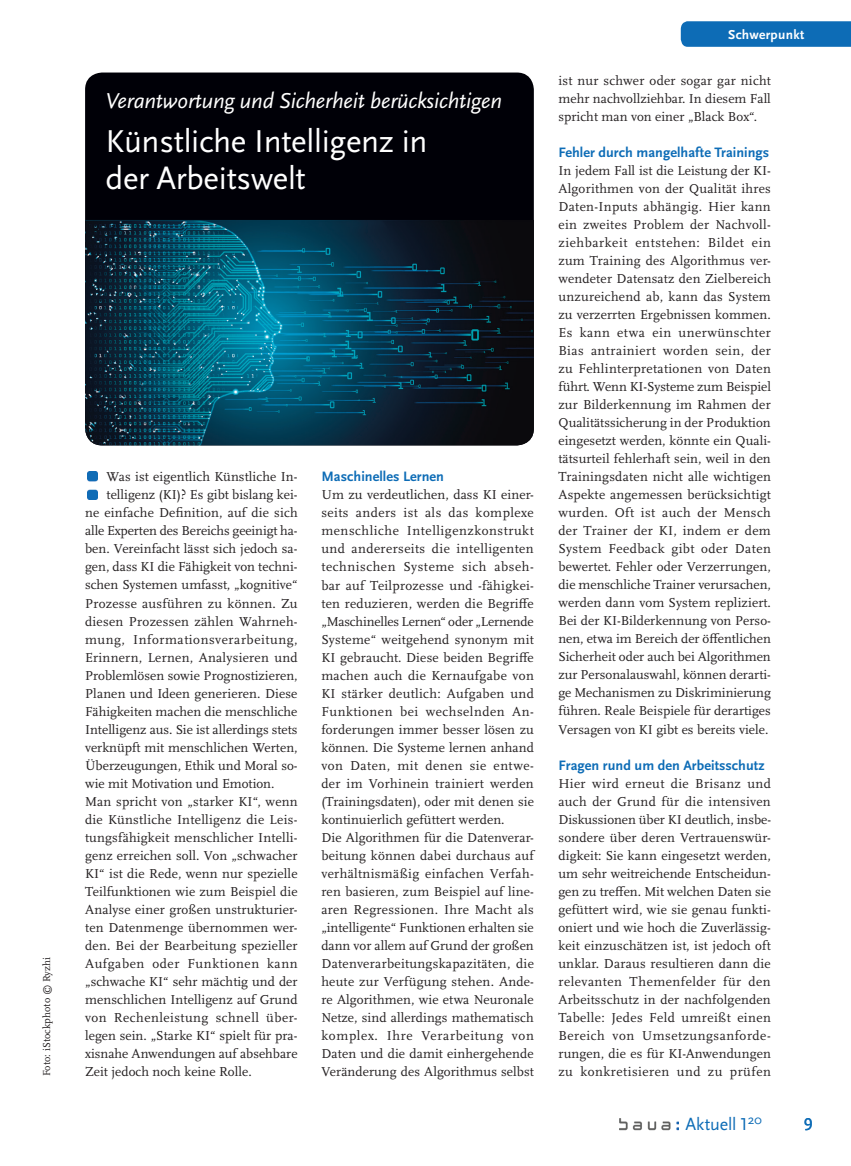
<style>
.page{position:relative;width:851px;height:1166px;background:#fff}
.page>*{position:absolute;margin:0;border:0;box-sizing:border-box;transform-origin:0 0}
.t1{font:33px/36.6px "Scala Sans Pro";letter-spacing:-.01em;color:#fff}
.t2{font:italic 22.5px "Scala Sans Pro";letter-spacing:-.01em;color:#fff}
.t3{font:18px "Scala Sans Pro";letter-spacing:-.005em;color:#0d6cb6}
.t4{font:700 14.25px "Scala Sans Pro";letter-spacing:.005em;color:#0d6cb6}
.t5{font:13.5px/18px "Scala Pro";letter-spacing:.01em;color:#231f20;text-align:justify}
.t6{font:13.5px "Scala Pro";letter-spacing:.04em;color:#231f20}
.t7{font:13.5px "Scala Pro";letter-spacing:-.01em;color:#231f20}
.t8{font:13.5px "Scala Pro";letter-spacing:.035em;color:#231f20}
.t9{font:700 13.5px "Scala Sans Pro";letter-spacing:.02em;color:#fff}
.t10{font:10.5px "Scala Pro";letter-spacing:.005em;color:#231f20}
</style>
<div class="page">
<img style="left:619px;top:1118px;width:59px;height:13px">
<div style="left:85px;top:72px;width:448px;height:373px;background:#000007;border-radius:17px"></div>
<img style="left:85px;top:220px;width:448px;height:225px">
<img style="left:87px;top:471px;width:11px;height:28px">
<svg style="left:680px;top:21px;width:170px;height:26px;background:#1370b7"></svg>
<p class="t10" style="left:41px;top:1075px;width:121px;rotate:-90deg">Foto: iStockphoto © Ryzhi</p>
<h2 class="t2" style="left:105px;top:88px;width:398px">Verantwortung und Sicherheit berücksichtigen</h2>
<h1 class="t1" style="left:105px;top:123px;width:323px">Künstliche Intelligenz in der Arbeitswelt</h1>
<p class="t5" style="left:107px;top:468px;width:192px">Was ist eigentlich Künstliche In-</p>
<p class="t5" style="left:107px;top:486px;width:192px">telligenz (KI)? Es gibt bislang kei-</p>
<p class="t5" style="left:85px;top:504px;width:214px">ne einfache Definition, auf die sich</p>
<p class="t7" style="left:85px;top:523px;width:214px">alle Experten des Bereichs geeinigt ha-</p>
<p class="t5" style="left:85px;top:540px;width:214px">ben. Vereinfacht lässt sich jedoch sa-</p>
<p class="t5" style="left:85px;top:558px;width:214px">gen, dass KI die Fähigkeit von techni-</p>
<p class="t5" style="left:85px;top:576px;width:214px">schen Systemen umfasst, „kognitive“</p>
<p class="t5" style="left:85px;top:594px;width:214px">Prozesse ausführen zu können. Zu</p>
<p class="t5" style="left:85px;top:612px;width:214px">diesen Prozessen zählen Wahrneh-</p>
<p class="t6" style="left:85px;top:631px;width:214px">mung, Informationsverarbeitung,</p>
<p class="t5" style="left:85px;top:648px;width:214px">Erinnern, Lernen, Analysieren und</p>
<p class="t5" style="left:85px;top:666px;width:214px">Problemlösen sowie Prognostizieren,</p>
<p class="t5" style="left:85px;top:684px;width:214px">Planen und Ideen generieren. Diese</p>
<p class="t5" style="left:85px;top:702px;width:214px">Fähigkeiten machen die menschliche</p>
<p class="t5" style="left:85px;top:720px;width:214px">Intelligenz aus. Sie ist allerdings stets</p>
<p class="t5" style="left:85px;top:738px;width:214px">verknüpft mit menschlichen Werten,</p>
<p class="t5" style="left:85px;top:756px;width:214px">Überzeugungen, Ethik und Moral so-</p>
<p class="t5" style="left:85px;top:774px;width:191px">wie mit Motivation und Emotion.</p>
<p class="t5" style="left:85px;top:792px;width:214px">Man spricht von „starker KI“, wenn</p>
<p class="t5" style="left:85px;top:810px;width:214px">die Künstliche Intelligenz die Leis-</p>
<p class="t5" style="left:85px;top:828px;width:214px">tungsfähigkeit menschlicher Intelli-</p>
<p class="t5" style="left:85px;top:846px;width:214px">genz erreichen soll. Von „schwacher</p>
<p class="t5" style="left:85px;top:864px;width:214px">KI“ ist die Rede, wenn nur spezielle</p>
<p class="t5" style="left:85px;top:882px;width:214px">Teilfunktionen wie zum Beispiel die</p>
<p class="t5" style="left:85px;top:900px;width:214px">Analyse einer großen unstrukturier-</p>
<p class="t5" style="left:85px;top:918px;width:214px">ten Datenmenge übernommen wer-</p>
<p class="t5" style="left:85px;top:936px;width:214px">den. Bei der Bearbeitung spezieller</p>
<p class="t6" style="left:85px;top:955px;width:214px">Aufgaben oder Funktionen kann</p>
<p class="t5" style="left:85px;top:972px;width:214px">„schwache KI“ sehr mächtig und der</p>
<p class="t5" style="left:85px;top:990px;width:214px">menschlichen Intelligenz auf Grund</p>
<p class="t8" style="left:85px;top:1009px;width:214px">von Rechenleistung schnell über-</p>
<p class="t5" style="left:85px;top:1026px;width:214px">legen sein. „Starke KI“ spielt für pra-</p>
<p class="t5" style="left:85px;top:1044px;width:214px">xisnahe Anwendungen auf absehbare</p>
<p class="t5" style="left:85px;top:1062px;width:168px">Zeit jedoch noch keine Rolle.</p>
<p class="t4" style="left:321px;top:468px;width:124px">Maschinelles Lernen</p>
<p class="t5" style="left:321px;top:486px;width:214px;text-align:left">Um zu verdeutlichen, dass KI einer&shy;seits anders ist als das komplexe menschliche Intelligenzkonstrukt und andererseits die intelligenten technischen Systeme sich abseh&shy;bar auf Teilprozesse und -fähigkei&shy;ten reduzieren, werden die Begriffe „Maschinelles Lernen“ oder „Lernende Systeme“ weitgehend synonym mit KI gebraucht. Diese beiden Begriffe machen auch die Kernaufgabe von KI stärker deutlich: Aufgaben und Funktionen bei wechselnden An&shy;forderungen immer besser lösen zu können. Die Systeme lernen anhand von Daten, mit denen sie entwe&shy;der im Vorhinein trainiert werden (Trainingsdaten), oder mit denen sie kontinuierlich gefüttert werden.<br>Die Algorithmen für die Datenverar&shy;beitung können dabei durchaus auf verhältnismäßig einfachen Verfah&shy;ren basieren, zum Beispiel auf line&shy;aren Regressionen. Ihre Macht als „intelligente“ Funktionen erhalten sie dann vor allem auf Grund der großen Datenverarbeitungskapazitäten, die heute zur Verfügung stehen. Ande&shy;re Algorithmen, wie etwa Neuronale Netze, sind allerdings mathematisch komplex. Ihre Verarbeitung von Daten und die damit einhergehende Veränderung des Algorithmus selbst</p>
<p class="t9" style="left:728px;top:27px;width:77px">Schwerpunkt</p>
<p class="t5" style="left:558px;top:72px;width:214px">ist nur schwer oder sogar gar nicht mehr nachvollziehbar. In diesem Fall spricht man von einer „Black Box“.</p>
<p class="t4" style="left:558px;top:144px;width:212px">Fehler durch mangelhafte Trainings</p>
<p class="t5" style="left:558px;top:162px;width:214px">In jedem Fall ist die Leistung der KI-Algorithmen von der Qualität ihres Daten-Inputs abhängig. Hier kann ein zweites Problem der Nachvoll&shy;ziehbarkeit entstehen: Bildet ein zum Training des Algorithmus ver&shy;wendeter Datensatz den Zielbereich unzureichend ab, kann das System zu verzerrten Ergebnissen kommen.<br>Es kann etwa ein unerwünschter Bias antrainiert worden sein, der zu Fehlinterpretationen von Daten führt. Wenn KI-Systeme zum Beispiel zur Bilderkennung im Rahmen der Qualitätssicherung in der Produktion eingesetzt werden, könnte ein Quali&shy;tätsurteil fehlerhaft sein, weil in den Trainingsdaten nicht alle wichtigen Aspekte angemessen berücksichtigt wurden. Oft ist auch der Mensch der Trainer der KI, indem er dem System Feedback gibt oder Daten bewertet. Fehler oder Verzerrungen, die menschliche Trainer verursachen, werden dann vom System repliziert.<br>Bei der KI-Bilderkennung von Perso&shy;nen, etwa im Bereich der öffentlichen Sicherheit oder auch bei Algorithmen zur Personalauswahl, können derarti&shy;ge Mechanismen zu Diskriminierung führen. Reale Beispiele für derartiges Versagen von KI gibt es bereits viele.</p>
<p class="t4" style="left:558px;top:756px;width:207px">Fragen rund um den Arbeitsschutz</p>
<p class="t5" style="left:558px;top:774px;width:214px">Hier wird erneut die Brisanz und auch der Grund für die intensiven Diskussionen über KI deutlich, insbe&shy;sondere über deren Vertrauenswür&shy;digkeit: Sie kann eingesetzt werden, um sehr weitreichende Entscheidun&shy;gen zu treffen. Mit welchen Daten sie gefüttert wird, wie sie genau funkti&shy;oniert und wie hoch die Zuverlässig&shy;keit einzuschätzen ist, ist jedoch oft unklar. Daraus resultieren dann die relevanten Themenfelder für den Arbeitsschutz in der nachfolgenden Tabelle: Jedes Feld umreißt einen Bereich von Umsetzungsanforde&shy;rungen, die es für KI-Anwendungen zu konkretisieren und zu prüfen</p>
<h3 class="t3" style="left:685px;top:1113px;width:78px">Aktuell 1<sup>20</sup></h3>
<h3 class="t3" style="left:803px;top:1113px;width:10px">9</h3>
</div>
